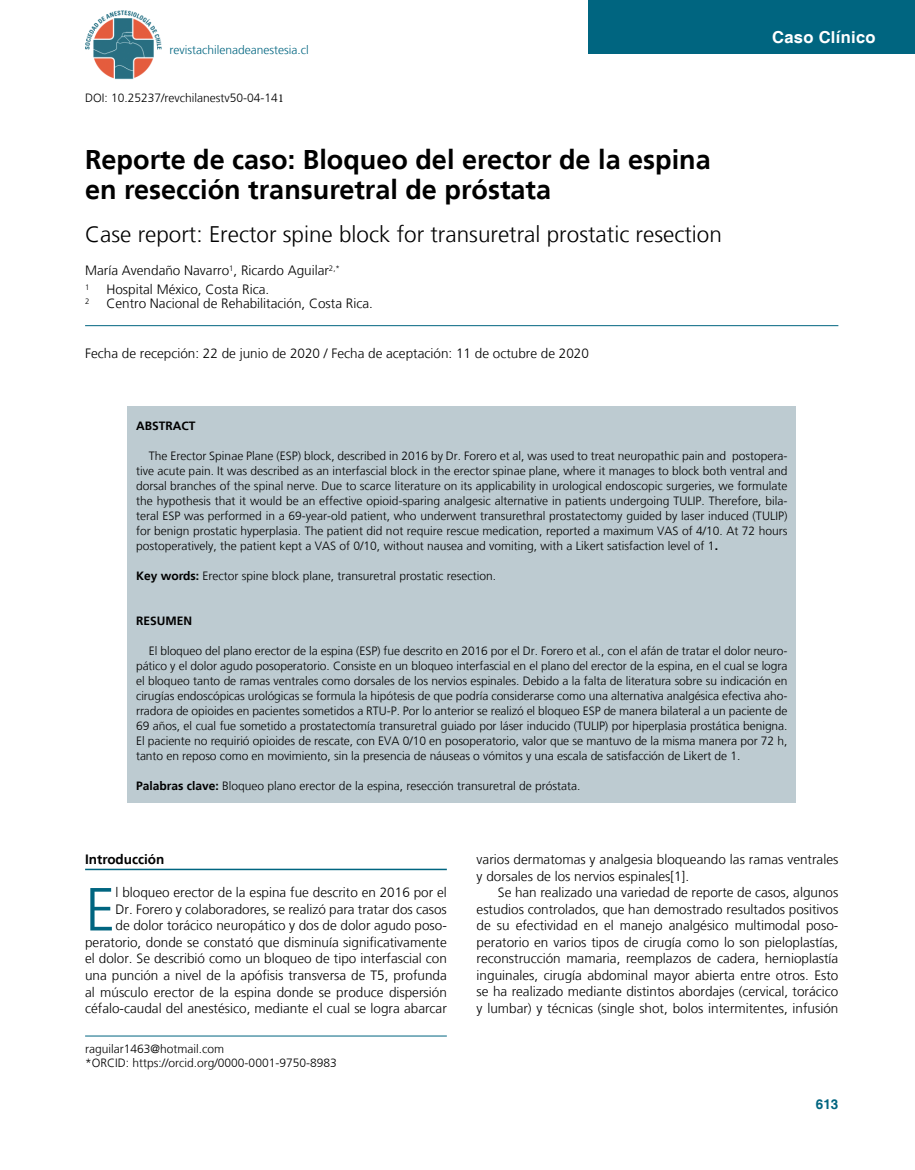
<style>
.page{position:relative;width:915px;height:1170px;background:#fff}
.page>*{position:absolute;margin:0;border:0;box-sizing:border-box;transform-origin:0 0}
.t1{font:300 60.75px "Frutiger LT";color:#006580}
.t2{font:700 27px/30px "Frutiger LT";color:#000}
.t3{font:300 22.5px "Frutiger LT";color:#000}
.t4{font:700 16.5px "Helvetica";letter-spacing:.02em;color:#fff}
.t5{font:300 13.5px/16.5px "Frutiger LT";color:#000;text-align:right}
.t6{font:700 13.5px "Frutiger LT";color:#000}
.t7{font:700 13.5px "Helvetica";color:#006580}
.t8{font:300 12px/15px "Frutiger LT";color:#000;text-align:justify}
.t9{font:300 12px "Frutiger LT";color:#006580}
.t10{font:700 12px "Frutiger LT";color:#000}
.t11{font:300 7.8px "Frutiger LT";color:#000}
.s1{font-family:"Minion Pro";font-weight:400}
.s2{font-weight:700}
</style>
<div class="page">
<div style="left:588px;top:0;width:326px;height:54px;background:#006580"></div>
<hr style="left:85px;top:325px;width:753px;height:1px;background:#006580">
<hr style="left:85px;top:1035px;width:361px;height:1px;background:#006580">
<div style="left:127px;top:406px;width:668px;height:397px;background:#bdcbd1"></div>
<hr style="left:85px;top:868px;width:361px;height:2px;background:#006580">
<img style="left:85px;top:10px;width:77px;height:70px">
<p class="t9" style="left:169px;top:43px;width:141px">revistachilenadeanestesia.cl</p>
<p class="t8" style="left:85px;top:90px;width:200px">DoI: 10.25237/revchilanestv50-04-14<span class="s1">1</span></p>
<h2 class="t2" style="left:85px;top:145px;width:627px">Reporte de caso: Bloqueo del erector de la espina en resección transuretral de próstata</h2>
<h3 class="t3" style="left:85px;top:221px;width:638px">Case report: Erector spine block for transuretral prostatic resection</h3>
<p class="t5" style="left:85px;top:262px;width:256px">María Avendaño Navarro<sup>1</sup>, Ricardo Aguilar<sup>2,*</sup></p>
<p class="t11" style="left:85px;top:282px;width:6px">1</p>
<p class="t5" style="left:106px;top:281px;width:164px">Hospital México, Costa Rica.</p>
<p class="t11" style="left:85px;top:296px;width:6px">2</p>
<p class="t5" style="left:106px;top:295px;width:268px">Centro Nacional de Rehabilitación, Costa Rica.</p>
<p class="t5" style="left:85px;top:345px;width:505px">Fecha de recepción: 22 de junio de 2020 / Fecha de aceptación: 11 de octubre de 2020</p>
<h3 class="t4" style="left:771px;top:27px;width:105px">Caso Clínico</h3>
<p class="t10" style="left:136px;top:419px;width:17px">Abstract</p>
<p class="t8" style="left:136px;top:448px;width:652px;text-indent:13px">The Erector Spinae Plane (ESP) block, described in 2016 by Dr. Forero et al, was used to treat neuropathic pain and postopera&shy;tive acute pain. It was described as an interfascial block in the erector spinae plane, where it manages to block both ventral and dorsal branches of the spinal nerve. Due to scarce literature on its applicability in urological endoscopic surgeries, we formulate the hypothesis that it would be an effective opioid-sparing analgesic alternative in patients undergoing TULIP. Therefore, bila&shy;teral ESP was performed in a 69-year-old patient, who underwent transurethral prostatectomy guided by laser induced (TULIP) for benign prostatic hyperplasia. The patient did not require rescue medication, reported a maximum VAS of 4/10. At 72 hours postoperatively, the patient kept a VAS of 0/10, without nausea and vomiting, with a Likert satisfaction level of 1<span class="s2">.</span></p>
<p class="t8" style="left:136px;top:568px;width:361px"><span class="s2">Key words:</span> Erector spine block plane, transuretral prostatic resection.</p>
<p class="t10" style="left:136px;top:614px;width:17px">Resumen</p>
<p class="t8" style="left:136px;top:643px;width:652px;text-indent:13px">El bloqueo del plano erector de la espina (ESP) fue descrito en 2016 por el Dr. Forero et al., con el afán de tratar el dolor neuro&shy;pático y el dolor agudo posoperatorio. Consiste en un bloqueo interfascial en el plano del erector de la espina, en el cual se logra el bloqueo tanto de ramas ventrales como dorsales de los nervios espinales. Debido a la falta de literatura sobre su indicación en cirugías endoscópicas urológicas se formula la hipótesis de que podría considerarse como una alternativa analgésica efectiva aho&shy;rradora de opioides en pacientes sometidos a RTU-P. Por lo anterior se realizó el bloqueo ESP de manera bilateral a un paciente de 69 años, el cual fue sometido a prostatectomía transuretral guiado por láser inducido (TULIP) por hiperplasia prostática benigna.<br>El paciente no requirió opioides de rescate, con EVA 0/10 en posoperatorio, valor que se mantuvo de la misma manera por 72 h, tanto en reposo como en movimiento, sin la presencia de náuseas o vómitos y una escala de satisfacción de Likert de 1.</p>
<p class="t8" style="left:136px;top:778px;width:446px"><span class="s2">Palabras clave:</span> Bloqueo plano erector de la espina, resección transuretral de próstata.</p>
<p class="t6" style="left:85px;top:851px;width:81px">Introducción</p>
<h1 class="t1" style="left:85px;top:875px;width:32px">E</h1>
<p class="t5" style="left:85px;top:884px;width:363px">l bloqueo erector de la espina fue descrito en 2016 por el<br>Dr. Forero y colaboradores, se realizó para tratar dos casos<br>de dolor torácico neuropático y dos de dolor agudo poso&shy;peratorio, donde se constató que disminuía significativamente el dolor. Se describió como un bloqueo de tipo interfascial con una punción a nivel de la apófisis transversa de T5, profunda al músculo erector de la espina donde se produce dispersión céfalo-caudal del anestésico, mediante el cual se logra abarcar</p>
<p class="t8" style="left:85px;top:1042px;width:253px;line-height:13.5px">raguilar1463@hotmail.com<br>*ORCID: https://orcid.org/0000-0001-9750-8983</p>
<p class="t5" style="left:476px;top:851px;width:363px;text-align:left">varios dermatomas y analgesia bloqueando las ramas ventrales y dorsales de los nervios espinales[1].</p>
<p class="t5" style="left:476px;top:884px;width:363px;text-align:justify;text-indent:21px">Se han realizado una variedad de reporte de casos, algunos estudios controlados, que han demostrado resultados positivos de su efectividad en el manejo analgésico multimodal poso&shy;peratorio en varios tipos de cirugía como lo son pieloplastías, reconstrucción mamaria, reemplazos de cadera, hernioplastía inguinales, cirugía abdominal mayor abierta entre otros. Esto se ha realizado mediante distintos abordajes (cervical, torácico y lumbar) y técnicas (single shot, bolos intermitentes, infusión</p>
<p class="t7" style="left:815px;top:1095px;width:24px">613</p>
</div>
